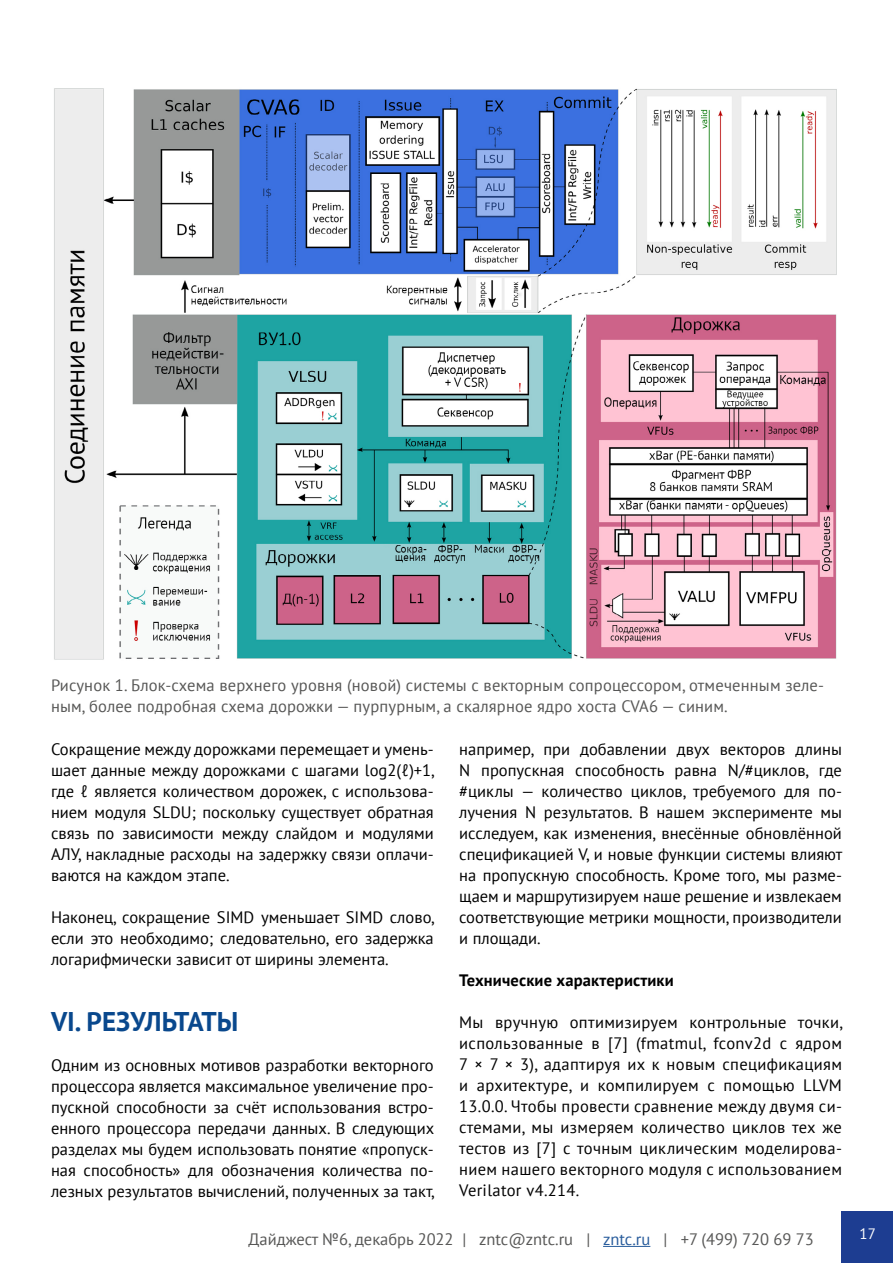
<style>
.page{position:relative;width:893px;height:1263px;background:#fff}
.page>*{position:absolute;margin:0;border:0;box-sizing:border-box;transform-origin:0 0}
.t1{font:700 27px "PT Sans";color:#09488d}
.t2{font:16.5px/21px "PT Sans";color:#000;text-align:justify}
.t3{font:16.5px/21px "PT Sans";letter-spacing:.01em;color:#575756}
.t4{font:700 16.5px "PT Sans";letter-spacing:.01em;color:#000}
.t5{font:15px "PT Sans";color:#fff}
.s1{color:#275b9b}
</style>
<div class="page">
<hr style="left:603px;top:1246px;width:47px;height:1px;background:#275b9b">
<div style="left:842px;top:1212px;width:51px;height:51px;background:#1d3d91"></div>
<img style="left:54px;top:88px;width:783px;height:572px">
<p class="t3" style="left:51px;top:674px;width:774px">Рисунок 1. Блок-схема верхнего уровня (новой) системы с векторным сопроцессором, отмеченным зеле&shy;ным, более подробная схема дорожки — пурпурным, а скалярное ядро хоста CVA6 — синим.</p>
<p class="t2" style="left:51px;top:738px;width:385px">Сокращение между дорожками перемещает и умень&shy;шает данные между дорожками с шагами log2(ℓ)+1, где ℓ является количеством дорожек, с использова&shy;нием модуля SLDU; поскольку существует обратная связь по зависимости между слайдом и модулями АЛУ, накладные расходы на задержку связи оплачи&shy;ваются на каждом этапе.</p>
<p class="t2" style="left:51px;top:906px;width:385px">Наконец, сокращение SIMD уменьшает SIMD слово, если это необходимо; следовательно, его задержка логарифмически зависит от ширины элемента.</p>
<p class="t2" style="left:459px;top:738px;width:385px">например, при добавлении двух векторов длины N пропускная способность равна N/#циклов, где #циклы — количество циклов, требуемого для по&shy;лучения N результатов. В нашем эксперименте мы исследуем, как изменения, внесённые обновлённой спецификацией V, и новые функции системы влияют на пропускную способность. Кроме того, мы разме&shy;щаем и маршрутизируем наше решение и извлекаем соответствующие метрики мощности, производители и площади.</p>
<p class="t4" style="left:459px;top:969px;width:216px">Технические характеристики</p>
<p class="t2" style="left:459px;top:1011px;width:385px">Мы вручную оптимизируем контрольные точки, использованные в [7] (fmatmul, fconv2d с ядром 7 × 7 × 3), адаптируя их к новым спецификациям и архитектуре, и компилируем с помощью LLVM 13.0.0. Чтобы провести сравнение между двумя си&shy;стемами, мы измеряем количество циклов тех же тестов из [7] с точным циклическим моделирова&shy;нием нашего векторного модуля с использованием Verilator v4.214.</p>
<h1 class="t1" style="left:51px;top:1004px;width:189px">VI. РЕЗУЛЬТАТЫ</h1>
<p class="t2" style="left:51px;top:1054px;width:385px">Одним из основных мотивов разработки векторного процессора является максимальное увеличение про&shy;пускной способности за счёт использования встро&shy;енного процессора передачи данных. В следующих разделах мы будем использовать понятие «пропуск&shy;ная способность» для обозначения количества по&shy;лезных результатов вычислений, полученных за такт,</p>
<p class="t3" style="left:249px;top:1228px;width:567px">Дайджест №6, декабрь 2022 | zntc@zntc.ru | <span class="s1">zntc.ru</span> | +7 (499) 720 69 73</p>
<p class="t5" style="left:860px;top:1224px;width:18px">17</p>
</div>
